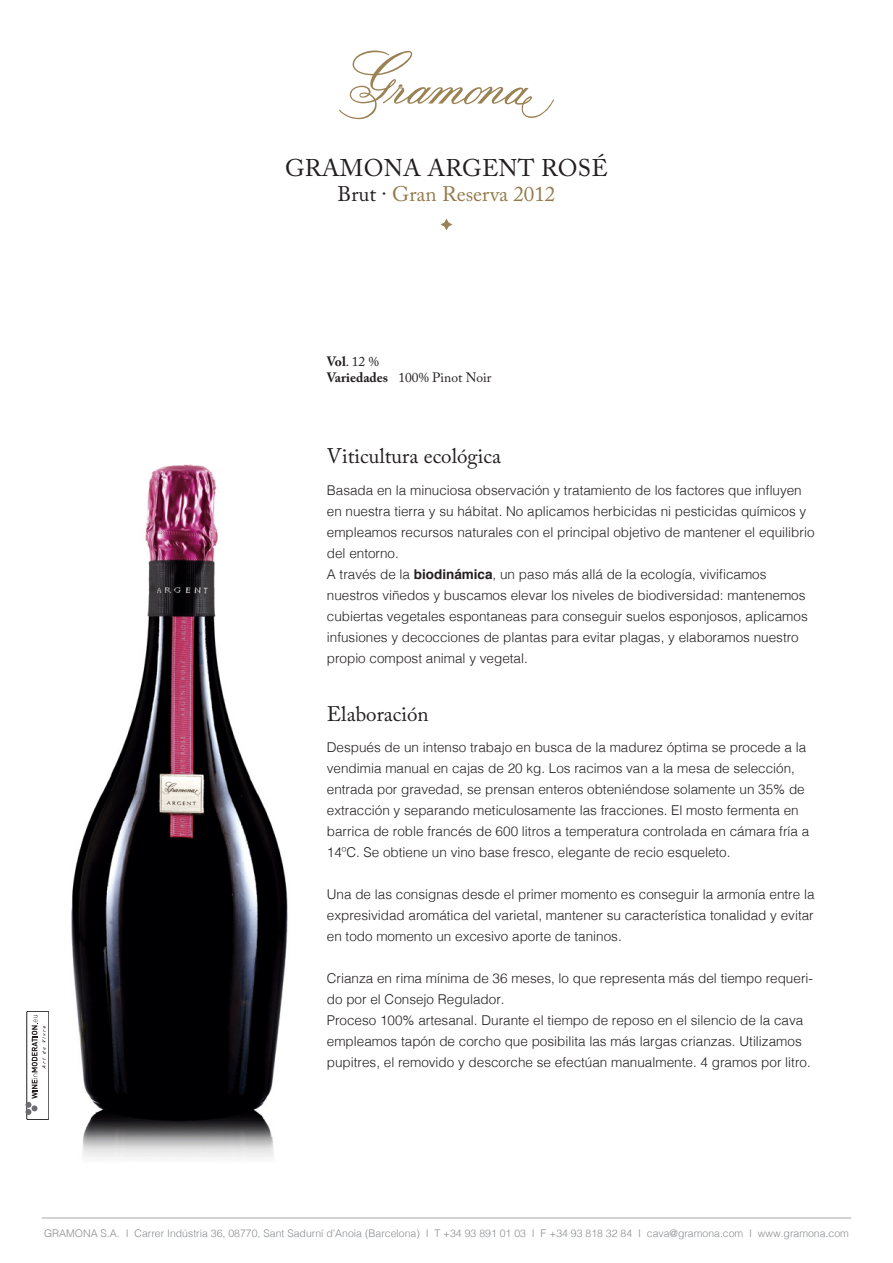
<style>
.page{position:relative;width:893px;height:1263px;background:#fff}
.page>*{position:absolute;margin:0;border:0;box-sizing:border-box;transform-origin:0 0}
.t1{font:24px "Adobe Caslon Pro";letter-spacing:.015em;color:#231f20}
.t2{font:21px "Adobe Caslon Pro";color:#231f20}
.t3{font:21px "Adobe Caslon Pro";color:#937b4b}
.t4{font:300 13.5px/21px "Helvetica";color:#231f20}
.t5{font:13.5px "Adobe Caslon Pro";color:#231f20}
.t6{font:300 10.5px "Helvetica";color:#8b8d90}
.s1{color:#231f20}
.s2{font-weight:700}
</style>
<div class="page">
<div style="left:27px;top:1011px;width:22px;height:109px;border:1px solid #231f20"></div>
<svg style="left:26px;top:1015px;width:20px;height:100px"></svg>
<hr style="left:42px;top:1217px;width:809px;height:1px;background:#a8a9ad">
<svg style="left:441px;top:219px;width:11px;height:11px"></svg>
<svg style="left:339px;top:50px;width:215px;height:69px"></svg>
<img style="left:71px;top:464px;width:217px;height:694px">
<p class="t1" style="left:285px;top:154px;width:324px">GRAMONA ARGENT ROSÉ</p>
<p class="t3" style="left:338px;top:182px;width:219px"><span class="s1">Brut ·</span> Gran Reserva 2012</p>
<p class="t5" style="left:327px;top:354px;width:54px"><span class="s2">Vol</span>. 12 %</p>
<p class="t5" style="left:327px;top:370px;width:166px"><span class="s2">Variedades</span> 100% Pinot Noir</p>
<p class="t2" style="left:327px;top:444px;width:176px">Viticultura ecológica</p>
<p class="t4" style="left:327px;top:478px;width:489px">Basada en la minuciosa observación y tratamiento de los factores que influyen en nuestra tierra y su hábitat. No aplicamos herbicidas ni pesticidas químicos y empleamos recursos naturales con el principal objetivo de mantener el equilibrio del entorno.</p>
<p class="t4" style="left:327px;top:562px;width:482px">A través de la <span class="s2">biodinámica</span>, un paso más allá de la ecología, vivificamos nuestros viñedos y buscamos elevar los niveles de biodiversidad: mantenemos cubiertas vegetales espontaneas para conseguir suelos esponjosos, aplicamos infusiones y decocciones de plantas para evitar plagas, y elaboramos nuestro propio compost animal y vegetal.</p>
<p class="t2" style="left:327px;top:701px;width:103px">Elaboración</p>
<p class="t4" style="left:327px;top:735px;width:484px">Después de un intenso trabajo en busca de la madurez óptima se procede a la vendimia manual en cajas de 20 kg. Los racimos van a la mesa de selección, entrada por gravedad, se prensan enteros obteniéndose solamente un 35% de extracción y separando meticulosamente las fracciones. El mosto fermenta en barrica de roble francés de 600 litros a temperatura controlada en cámara fría a 14ºC. Se obtiene un vino base fresco, elegante de recio esqueleto.</p>
<p class="t4" style="left:327px;top:882px;width:489px;text-align:justify">Una de las consignas desde el primer momento es conseguir la armonía entre la expresividad aromática del varietal, mantener su característica tonalidad y evitar en todo momento un excesivo aporte de taninos.</p>
<p class="t4" style="left:327px;top:966px;width:488px">Crianza en rima mínima de 36 meses, lo que representa más del tiempo requeri&shy;do por el Consejo Regulador.</p>
<p class="t4" style="left:327px;top:1008px;width:485px">Proceso 100% artesanal. Durante el tiempo de reposo en el silencio de la cava empleamos tapón de corcho que posibilita las más largas crianzas. Utilizamos pupitres, el removido y descorche se efectúan manualmente. 4 gramos por litro.</p>
<p class="t6" style="left:44px;top:1224px;width:806px">GRAMONA S.A. I Carrer Indústria 36, 08770, Sant Sadurní d’Anoia (Barcelona) I T +34 93 891 01 03 I F +34 93 818 32 84 I cava@gramona.com I www.gramona.com</p>
</div>
